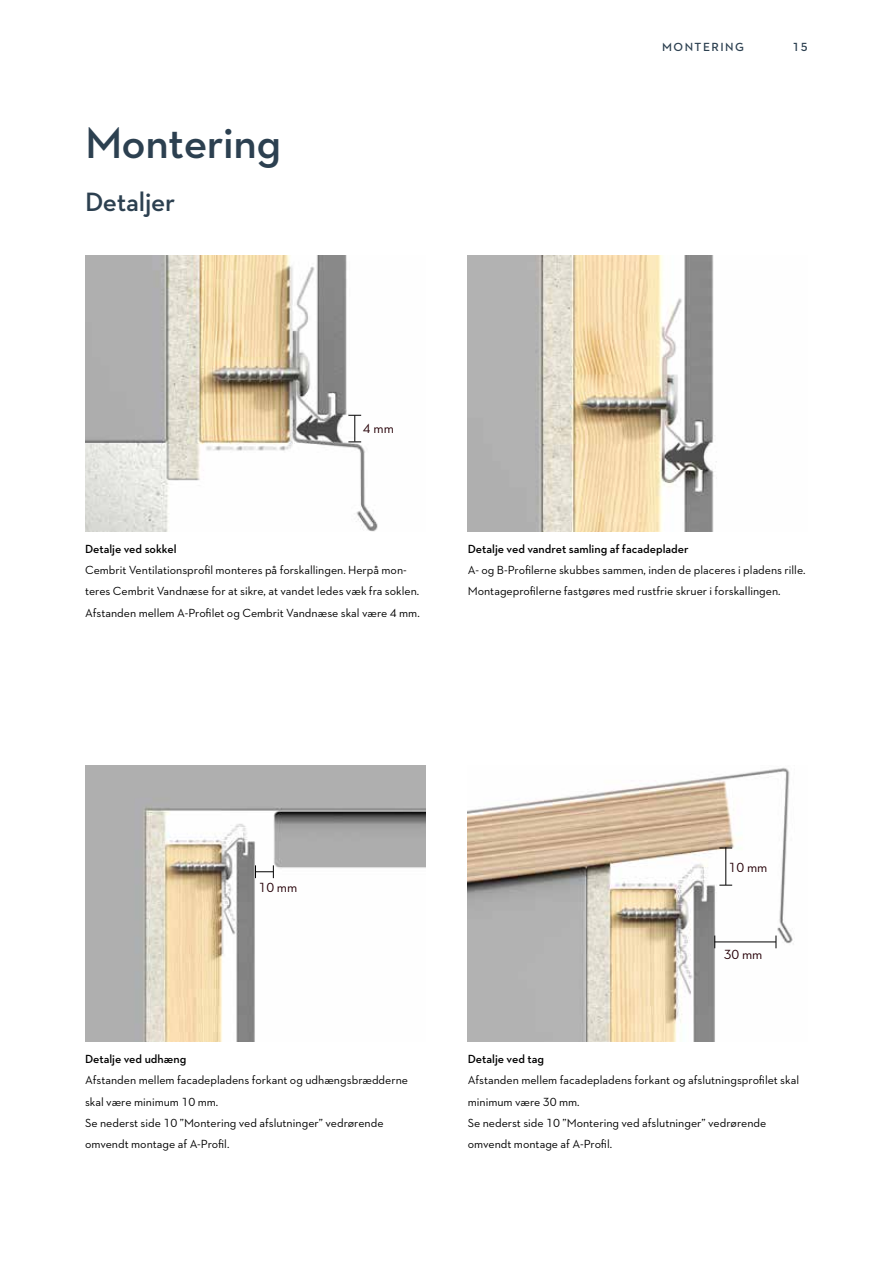
<style>
.page{position:relative;width:893px;height:1263px;background:#fff}
.page>*{position:absolute;margin:0;border:0;box-sizing:border-box;transform-origin:0 0}
.t1{font:600 45px "Neutraface 2 Text";letter-spacing:-.01em;color:#2c4050}
.t2{font:600 27px "Neutraface 2 Text";letter-spacing:-.01em;color:#2c4050}
.t3{font:13.5px "Neutraface 2 Text";color:#260007}
.t4{font:12px/21.3px "Neutraface 2 Text";color:#000}
.t5{font:600 12px "Neutraface 2 Text";color:#000}
.t6{font:600 12px "Neutraface 2 Text";letter-spacing:.125em;color:#2c4050}
</style>
<div class="page">
<img style="left:85px;top:255px;width:293px;height:276px">
<img style="left:85px;top:765px;width:340px;height:277px">
<img style="left:468px;top:767px;width:326px;height:275px">
<img style="left:468px;top:255px;width:249px;height:276px">
<svg style="left:348px;top:415px;width:13px;height:27px"></svg>
<svg style="left:255px;top:865px;width:19px;height:13px"></svg>
<svg style="left:719px;top:848px;width:13px;height:1px"></svg>
<svg style="left:719px;top:885px;width:13px;height:1px"></svg>
<hr style="left:725px;top:847px;width:1px;height:38px;background:#000">
<svg style="left:776px;top:935px;width:1px;height:13px"></svg>
<svg style="left:714px;top:935px;width:1px;height:13px"></svg>
<hr style="left:715px;top:941px;width:61px;height:1px;background:#000">
<h1 class="t1" style="left:85px;top:114px;width:198px">Montering</h1>
<h2 class="t2" style="left:85px;top:184px;width:92px">Detaljer</h2>
<p class="t6" style="left:662px;top:39px;width:84px">MONTERING</p>
<p class="t6" style="left:792px;top:39px;width:17px">15</p>
<p class="t3" style="left:363px;top:420px;width:32px">4 mm</p>
<p class="t5" style="left:85px;top:541px;width:93px">Detalje ved sokkel</p>
<p class="t4" style="left:85px;top:559px;width:336px">Cembrit Ventilationsprofil monteres på forskallingen. Herpå mon&shy;teres Cembrit Vandnæse for at sikre, at vandet ledes væk fra soklen.<br>Afstanden mellem A-Profilet og Cembrit Vandnæse skal være 4 mm.</p>
<p class="t5" style="left:468px;top:541px;width:222px">Detalje ved vandret samling af facadeplader</p>
<p class="t4" style="left:468px;top:559px;width:339px">A- og B-Profilerne skubbes sammen, inden de placeres i pladens rille.<br>Montageprofilerne fastgøres med rustfrie skruer i forskallingen.</p>
<p class="t3" style="left:259px;top:879px;width:40px">10 mm</p>
<p class="t5" style="left:85px;top:1051px;width:103px">Detalje ved udhæng</p>
<p class="t4" style="left:85px;top:1069px;width:325px">Afstanden mellem facadepladens forkant og udhængsbrædderne skal være minimum 10 mm.<br>Se nederst side 10 ”Montering ved afslutninger” vedrørende omvendt montage af A-Profil.</p>
<p class="t3" style="left:729px;top:859px;width:40px">10 mm</p>
<p class="t3" style="left:724px;top:946px;width:40px">30 mm</p>
<p class="t5" style="left:468px;top:1051px;width:78px">Detalje ved tag</p>
<p class="t4" style="left:468px;top:1069px;width:333px">Afstanden mellem facadepladens forkant og afslutningsprofilet skal minimum være 30 mm.<br>Se nederst side 10 ”Montering ved afslutninger” vedrørende omvendt montage af A-Profil.</p>
</div>
